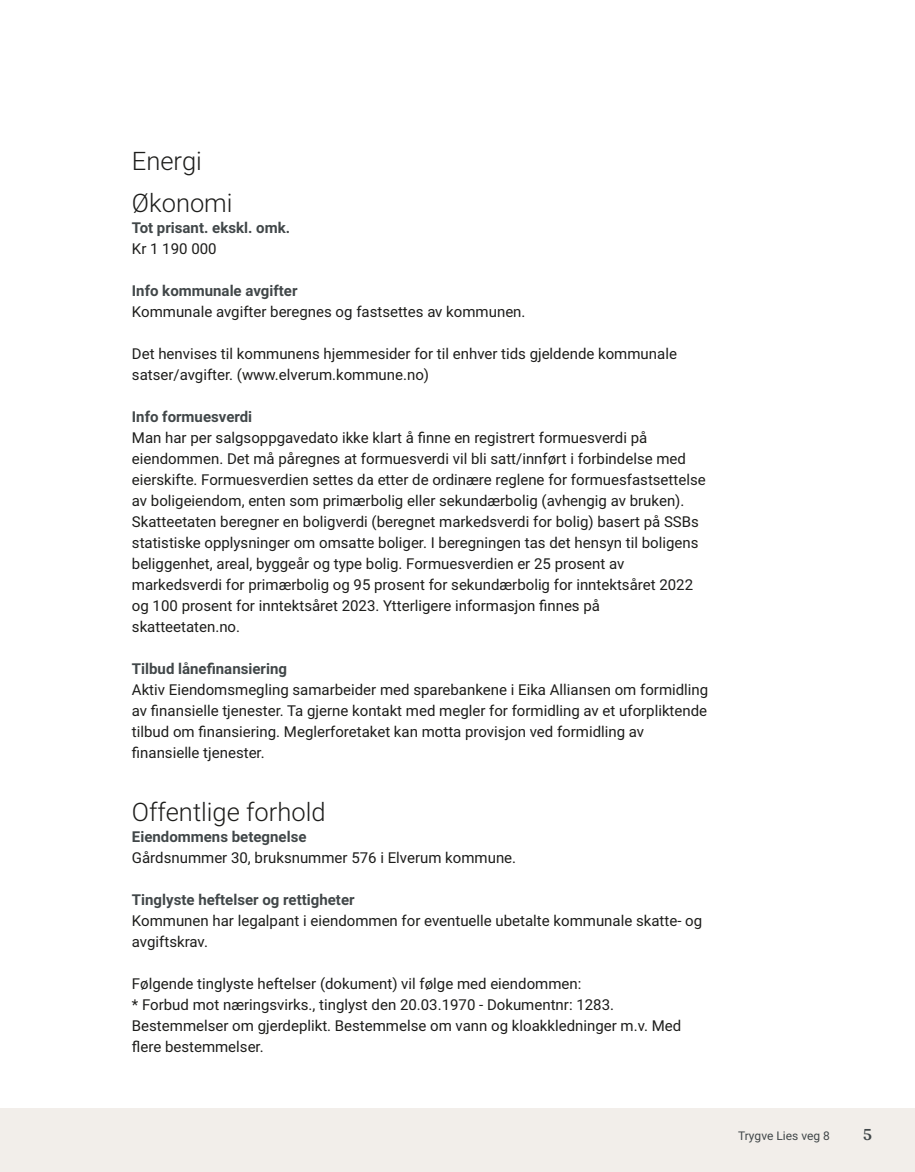
<style>
.page{position:relative;width:915px;height:1172px;background:#fff}
.page>*{position:absolute;margin:0;border:0;box-sizing:border-box;transform-origin:0 0}
.t1{font:300 25.5px/42px "Roboto Vitec";color:#1d1d1b}
.t2{font:700 18px "Arya";color:#414749}
.t3{font:15px/21px "Roboto Vitec";color:#1d1d1b}
.t4{font:700 15px "Roboto Vitec";color:#414749}
.t5{font:12px "Roboto Vitec";color:#414749}
</style>
<div class="page">
<div style="left:0;top:1108px;width:914px;height:64px;background:#f2eeea"></div>
<h1 class="t1" style="left:132px;top:139px;width:102px">Energi<br>Økonomi</h1>
<p class="t4" style="left:132px;top:217px;width:160px">Tot prisant. ekskl. omk.</p>
<p class="t3" style="left:132px;top:237px;width:86px">Kr 1 190 000</p>
<p class="t4" style="left:132px;top:280px;width:167px">Info kommunale avgifter</p>
<p class="t3" style="left:132px;top:300px;width:395px">Kommunale avgifter beregnes og fastsettes av kommunen.</p>
<p class="t3" style="left:132px;top:342px;width:546px">Det henvises til kommunens hjemmesider for til enhver tids gjeldende kommunale satser/avgifter. (www.elverum.kommune.no)</p>
<p class="t4" style="left:132px;top:406px;width:122px">Info formuesverdi</p>
<p class="t3" style="left:132px;top:426px;width:575px">Man har per salgsoppgavedato ikke klart å finne en registrert formuesverdi på eiendommen. Det må påregnes at formuesverdi vil bli satt/innført i forbindelse med eierskifte. Formuesverdien settes da etter de ordinære reglene for formuesfastsettelse av boligeiendom, enten som primærbolig eller sekundærbolig (avhengig av bruken).<br>Skatteetaten beregner en boligverdi (beregnet markedsverdi for bolig) basert på SSBs statistiske opplysninger om omsatte boliger. I beregningen tas det hensyn til boligens beliggenhet, areal, byggeår og type bolig. Formuesverdien er 25 prosent av markedsverdi for primærbolig og 95 prosent for sekundærbolig for inntektsåret 2022 og 100 prosent for inntektsåret 2023. Ytterligere informasjon finnes på skatteetaten.no.</p>
<p class="t4" style="left:132px;top:658px;width:156px">Tilbud lånefinansiering</p>
<p class="t3" style="left:132px;top:678px;width:577px">Aktiv Eiendomsmegling samarbeider med sparebankene i Eika Alliansen om formidling av finansielle tjenester. Ta gjerne kontakt med megler for formidling av et uforpliktende tilbud om finansiering. Meglerforetaket kan motta provisjon ved formidling av finansielle tjenester.</p>
<h1 class="t1" style="left:132px;top:790px;width:195px">Offentlige forhold</h1>
<p class="t4" style="left:132px;top:826px;width:176px">Eiendommens betegnelse</p>
<p class="t3" style="left:132px;top:846px;width:385px">Gårdsnummer 30, bruksnummer 576 i Elverum kommune.</p>
<p class="t4" style="left:132px;top:889px;width:224px">Tinglyste heftelser og rettigheter</p>
<p class="t3" style="left:132px;top:909px;width:571px">Kommunen har legalpant i eiendommen for eventuelle ubetalte kommunale skatte‑ og avgiftskrav.</p>
<p class="t3" style="left:132px;top:972px;width:550px">Følgende tinglyste heftelser (dokument) vil følge med eiendommen:<br>* Forbud mot næringsvirks., tinglyst den 20.03.1970 ‑ Dokumentnr: 1283.<br>Bestemmelser om gjerdeplikt. Bestemmelse om vann og kloakkledninger m.v. Med flere bestemmelser.</p>
<p class="t5" style="left:737px;top:1127px;width:93px">Trygve Lies veg 8</p>
<p class="t2" style="left:862px;top:1123px;width:11px">5</p>
</div>
